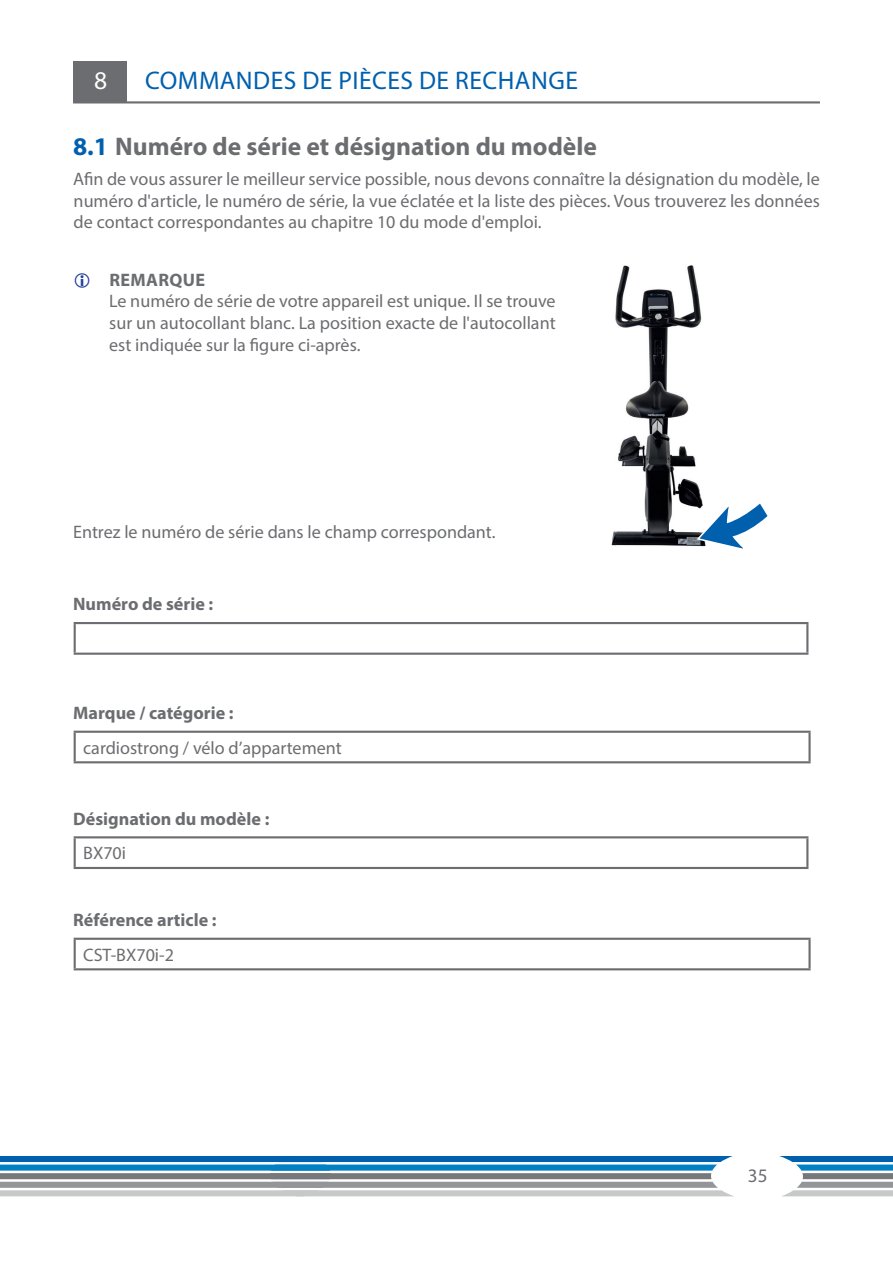
<style>
.page{position:relative;width:893px;height:1263px;background:#fff}
.page>*{position:absolute;margin:0;border:0;box-sizing:border-box;transform-origin:0 0}
.t1{font:700 25.5px "Myriad Pro";color:#6c6d70}
.t2{font:25.5px "Myriad Pro";letter-spacing:.02em;color:#0160ae}
.t3{font:25.5px "Myriad Pro";color:#fff}
.t4{font:19.2px "Myriad Pro";color:#6c6d70}
.Text_Hinweise{font:18.15px/21.3px "Myriad Pro";color:#6c6d70;text-align:justify}
.t5{font:700 18.15px "Myriad Pro";color:#6c6d70}
.Inhalt_2{font:18.15px "Myriad Pro";color:#6c6d70}
.t6{font:700 18.15px "Myriad Pro";letter-spacing:.02em;color:#6c6d70}
.s1{color:#0160ae}
</style>
<div class="page">
<img style="left:611px;top:265px;width:91px;height:281px">
<svg style="left:779px;top:1156px;width:114px;height:40px"></svg>
<svg style="left:0;top:1156px;width:733px;height:40px"></svg>
<div style="left:73px;top:61px;width:53px;height:41px;background:#6c6d70"></div>
<hr style="left:73px;top:101px;width:747px;height:2px;background:#6c6d70">
<hr style="left:74px;top:624px;width:2px;height:29px;background:#6c6d70">
<hr style="left:74px;top:622px;width:734px;height:2px;background:#6c6d70">
<hr style="left:806px;top:624px;width:2px;height:29px;background:#6c6d70">
<hr style="left:74px;top:653px;width:734px;height:2px;background:#6c6d70">
<hr style="left:74px;top:731px;width:737px;height:2px;background:#6c6d70">
<hr style="left:74px;top:733px;width:2px;height:28px;background:#6c6d70">
<hr style="left:808px;top:733px;width:3px;height:28px;background:#6c6d70">
<hr style="left:74px;top:761px;width:737px;height:2px;background:#6c6d70">
<hr style="left:74px;top:836px;width:734px;height:2px;background:#6c6d70">
<hr style="left:74px;top:838px;width:2px;height:29px;background:#6c6d70">
<hr style="left:806px;top:838px;width:2px;height:29px;background:#6c6d70">
<hr style="left:74px;top:867px;width:734px;height:2px;background:#6c6d70">
<hr style="left:74px;top:938px;width:737px;height:2px;background:#6c6d70">
<hr style="left:74px;top:940px;width:2px;height:28px;background:#6c6d70">
<hr style="left:808px;top:940px;width:3px;height:28px;background:#6c6d70">
<hr style="left:74px;top:968px;width:737px;height:2px;background:#6c6d70">
<svg style="left:699px;top:491px;width:7px;height:56px"></svg>
<p class="t3" style="left:94px;top:65px;width:15px">8</p>
<p class="t2" style="left:145px;top:65px;width:434px">COMMANDES DE PIÈCES DE RECHANGE</p>
<p class="t1" style="left:73px;top:130px;width:525px"><span class="s1">8.1</span> Numéro de série et désignation du modèle</p>
<p class="Text_Hinweise" style="left:73px;top:168px;width:748px">Afin de vous assurer le meilleur service possible, nous devons connaître la désignation du modèle, le numéro d'article, le numéro de série, la vue éclatée et la liste des pièces. Vous trouverez les données de contact correspondantes au chapitre 10 du mode d'emploi.</p>
<p class="t6" style="left:109px;top:268px;width:97px">REMARQUE</p>
<p class="Text_Hinweise" style="left:109px;top:290px;width:448px;line-height:21.8px">Le numéro de série de votre appareil est unique. Il se trouve sur un autocollant blanc. La position exacte de l'autocollant est indiquée sur la figure ci-après.</p>
<p class="Text_Hinweise" style="left:73px;top:520px;width:424px">Entrez le numéro de série dans le champ correspondant.</p>
<p class="t5" style="left:73px;top:592px;width:142px">Numéro de série :</p>
<p class="t5" style="left:73px;top:701px;width:162px">Marque / catégorie :</p>
<p class="Inhalt_2" style="left:83px;top:736px;width:260px">cardiostrong / vélo d’appartement</p>
<p class="t5" style="left:73px;top:807px;width:198px">Désignation du modèle :</p>
<p class="Inhalt_2" style="left:83px;top:842px;width:44px">BX70i</p>
<p class="t5" style="left:73px;top:908px;width:145px">Référence article :</p>
<p class="Inhalt_2" style="left:83px;top:943px;width:92px">CST-BX70i-2</p>
<p class="t4" style="left:748px;top:1164px;width:21px">35</p>
</div>
